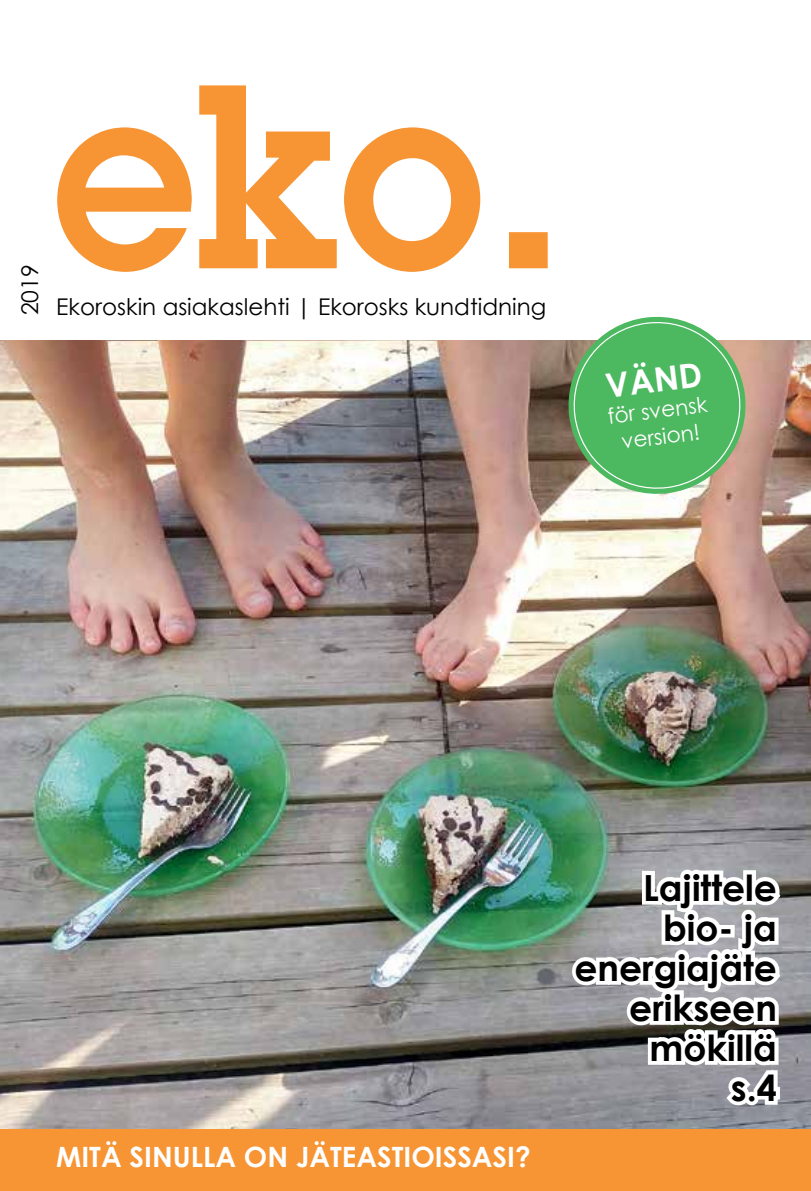
<style>
.page{position:relative;width:811px;height:1191px;background:#fff}
.page>*{position:absolute;margin:0;border:0;box-sizing:border-box;transform-origin:0 0}
.t1{font:700 36px/40px "Century Gothic";color:#000;text-align:right}
.t2{font:700 33.6px "Century Gothic";color:#fff}
.t3{font:700 28px "Century Gothic";color:#fff}
.t4{font:23px "Century Gothic";color:#000}
.t5{font:21.6px/26.4px "Century Gothic";color:#fff;text-align:center}
</style>
<div class="page">
<div style="left:0;top:1037px;width:811px;height:154px;background:#f79433"></div>
<img style="left:0;top:340px;width:811px;height:788px">
<svg style="left:57px;top:85px;width:490px;height:187px"></svg>
<svg style="left:566px;top:862px;width:220px;height:250px"></svg>
<svg style="left:563px;top:316px;width:188px;height:183px;background:#75bb7a"></svg>
<p class="t4" style="left:14px;top:315px;width:52px;rotate:-90deg">2019</p>
<p class="t4" style="left:56px;top:291px;width:491px">Ekoroskin asiakaslehti | Ekorosks kundtidning</p>
<h2 class="t2" style="left:603px;top:360px;width:98px;rotate:-7deg">VÄND</h2>
<p class="t5" style="left:606px;top:403px;width:102px;rotate:-7deg">för svensk version!</p>
<p class="t3" style="left:56px;top:1135px;width:476px">MITÄ SINULLA ON JÄTEASTIOISSASI?</p>
<h1 class="t1" style="left:574px;top:866px;width:204px">Lajittele bio- ja energiajäte erikseen mökillä<br>s.4</h1>
</div>
